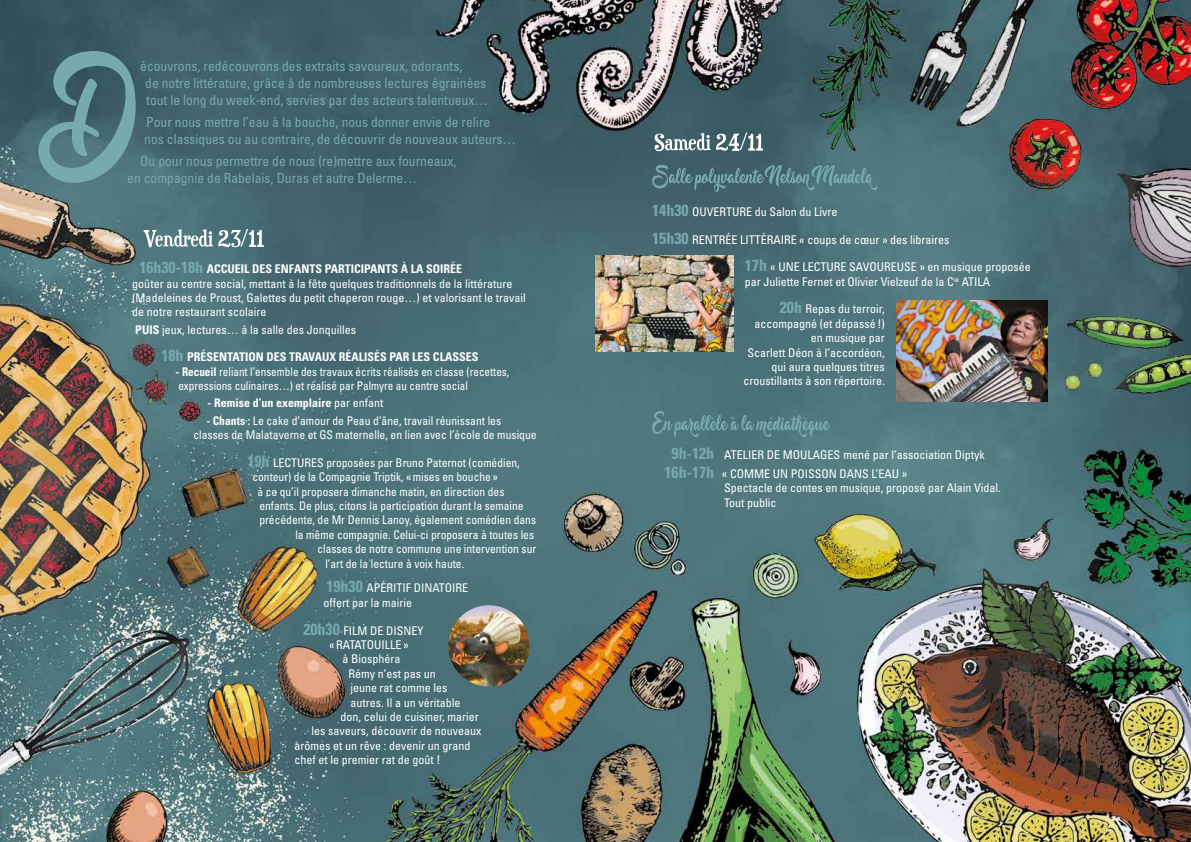
<style>
.page{position:relative;width:1191px;height:842px;background:#fff}
.page>*{position:absolute;margin:0;border:0;box-sizing:border-box;transform-origin:0 0}
.t1{font:condensed 14px/16.8px "Univers";color:#77aaac}
.t2{font:condensed 12px/14.4px "Univers";color:#fff}
.t3{font:condensed 12px "Univers";color:#fff;scale:.96 1}
.t4{font:condensed 12px/14.4px "Univers";color:#fff;scale:.93 1}
.t5{font:700 condensed 12px "Univers";color:#fff}
.s1{font-weight:700;font-size:16px;color:#77aaac}
.s2{font-weight:700}
.s3{font-size:16px;color:#77aaac}
.s4{font-weight:400}
</style>
<div class="page">
<img style="left:0;top:0;width:1191px;height:842px">
<svg style="left:144px;top:229px;width:120px;height:18px"></svg>
<svg style="left:652px;top:411px;width:178px;height:26px;background:#588288"></svg>
<svg style="left:652px;top:165px;width:225px;height:27px;background:#51787f"></svg>
<svg style="left:654px;top:133px;width:109px;height:18px"></svg>
<svg style="left:38px;top:51px;width:98px;height:132px;background:#567f85"></svg>
<img style="left:595px;top:255px;width:138px;height:96px">
<img style="left:896px;top:301px;width:151px;height:100px">
<img style="left:448px;top:605px;width:81px;height:81px;border-radius:41px">
<p class="t1" style="left:145px;top:57px;width:344px;text-indent:-5px">écouvrons, redécouvrons des extraits savoureux, odorants,<br>de notre littérature, grâce à de nombreuses lectures égrainées tout le long du week-end, servies par des acteurs talentueux…</p>
<p class="t1" style="left:144px;top:113px;width:373px">Pour nous mettre l’eau à la bouche, nous donner envie de relire<br>nos classiques ou au contraire, de découvrir de nouveaux auteurs…</p>
<p class="t1" style="left:127px;top:153px;width:331px;text-indent:13px">Ou pour nous permettre de nous (re)mettre aux fourneaux, en compagnie de Rabelais, Duras et autre Delerme…</p>
<p class="t2" style="left:132px;top:261px;width:395px;text-indent:7px"><span class="s1">16h30-18h</span> <span class="s2">ACCUEIL DES ENFANTS PARTICIPANTS À LA SOIRÉE<br></span>goûter au centre social, mettant à la fête quelques traditionnels de la littérature (Madeleines de Proust, Galettes du petit chaperon rouge…) et valorisant le travail de notre restaurant scolaire</p>
<p class="t2" style="left:135px;top:322px;width:222px"><span class="s2">PUIS</span> jeux, lectures… à la salle des Jonquilles</p>
<p class="t5" style="left:161px;top:350px;width:318px"><span class="s3">18h</span> PRÉSENTATION DES TRAVAUX RÉALISÉS PAR LES CLASSES</p>
<p class="t4" style="left:175px;top:364px;width:361px"><span class="s2">- Recueil</span> reliant l’ensemble des travaux écrits réalisés en classe (recettes, expressions culinaires…) et réalisé par Palmyre au centre social</p>
<p class="t5" style="left:207px;top:396px;width:177px">- Remise d’un exemplaire <span class="s4">par enfant</span></p>
<p class="t2" style="left:193px;top:413px;width:345px;text-indent:13px"><span class="s2">- Chants :</span> Le cake d’amour de Peau d’âne, travail réunissant les classes de Malataverne et GS maternelle, en lien avec l’école de musique</p>
<p class="t2" style="left:247px;top:455px;width:274px"><span class="s1">19h</span> LECTURES proposées par Bruno Paternot (comédien,</p>
<p class="t3" style="left:252px;top:469px;width:257px">conteur) de la Compagnie Triptik, «mises en bouche »</p>
<p class="t3" style="left:257px;top:484px;width:259px">à ce qu’il proposera dimanche matin, en direction des</p>
<p class="t3" style="left:259px;top:498px;width:277px">enfants. De plus, citons la participation durant la semaine</p>
<p class="t3" style="left:259px;top:512px;width:290px">précédente, de Mr Dennis Lanoy, également comédien dans</p>
<p class="t3" style="left:295px;top:527px;width:250px">la même compagnie. Celui-ci proposera à toutes les</p>
<p class="t3" style="left:317px;top:541px;width:229px">classes de notre commune une intervention sur</p>
<p class="t3" style="left:325px;top:556px;width:146px">l’art de la lecture à voix haute.</p>
<p class="t2" style="left:323px;top:581px;width:146px"><span class="s1">19h30</span> APÉRITIF DINATOIRE offert par la mairie</p>
<p class="t2" style="left:303px;top:623px;width:121px"><span class="s1">20h30</span> FILM DE DISNEY</p>
<p class="t2" style="left:329px;top:637px;width:80px">«RATATOUILLE »</p>
<p class="t2" style="left:342px;top:651px;width:59px">à Biosphéra</p>
<p class="t2" style="left:348px;top:666px;width:89px">Rémy n’est pas un</p>
<p class="t2" style="left:350px;top:680px;width:99px">jeune rat comme les</p>
<p class="t2" style="left:350px;top:695px;width:111px">autres. Il a un véritable</p>
<p class="t2" style="left:340px;top:709px;width:140px">don, celui de cuisiner, marier</p>
<p class="t2" style="left:311px;top:723px;width:171px">les saveurs, découvrir de nouveaux</p>
<p class="t2" style="left:294px;top:738px;width:177px">arômes et un rêve : devenir un grand</p>
<p class="t2" style="left:294px;top:752px;width:147px">chef et le premier rat de goût !</p>
<p class="t2" style="left:652px;top:204px;width:187px"><span class="s1">14h30</span> OUVERTURE du Salon du Livre</p>
<p class="t2" style="left:652px;top:232px;width:299px"><span class="s1">15h30</span> RENTRÉE LITTÉRAIRE « coups de cœur » des libraires</p>
<p class="t2" style="left:745px;top:259px;width:287px"><span class="s1">17h</span> « UNE LECTURE SAVOUREUSE » en musique proposée par Juliette Fernet et Olivier Vielzeuf de la C<sup>ie</sup> ATILA</p>
<p class="t2" style="left:743px;top:301px;width:143px;text-align:right"><span class="s1">20h</span> Repas du terroir, accompagné (et dépassé !) en musique par<br>Scarlett Déon à l’accordéon, qui aura quelques titres croustillants à son répertoire.</p>
<p class="t2" style="left:664px;top:445px;width:322px;line-height:19.2px;text-indent:7px"><span class="s1">9h-12h</span> ATELIER DE MOULAGES mené par l’association Diptyk<br><span class="s1">16h-17h</span> « COMME UN POISSON DANS L’EAU »</p>
<p class="t2" style="left:724px;top:481px;width:278px">Spectacle de contes en musique, proposé par Alain Vidal.<br>Tout public</p>
</div>
